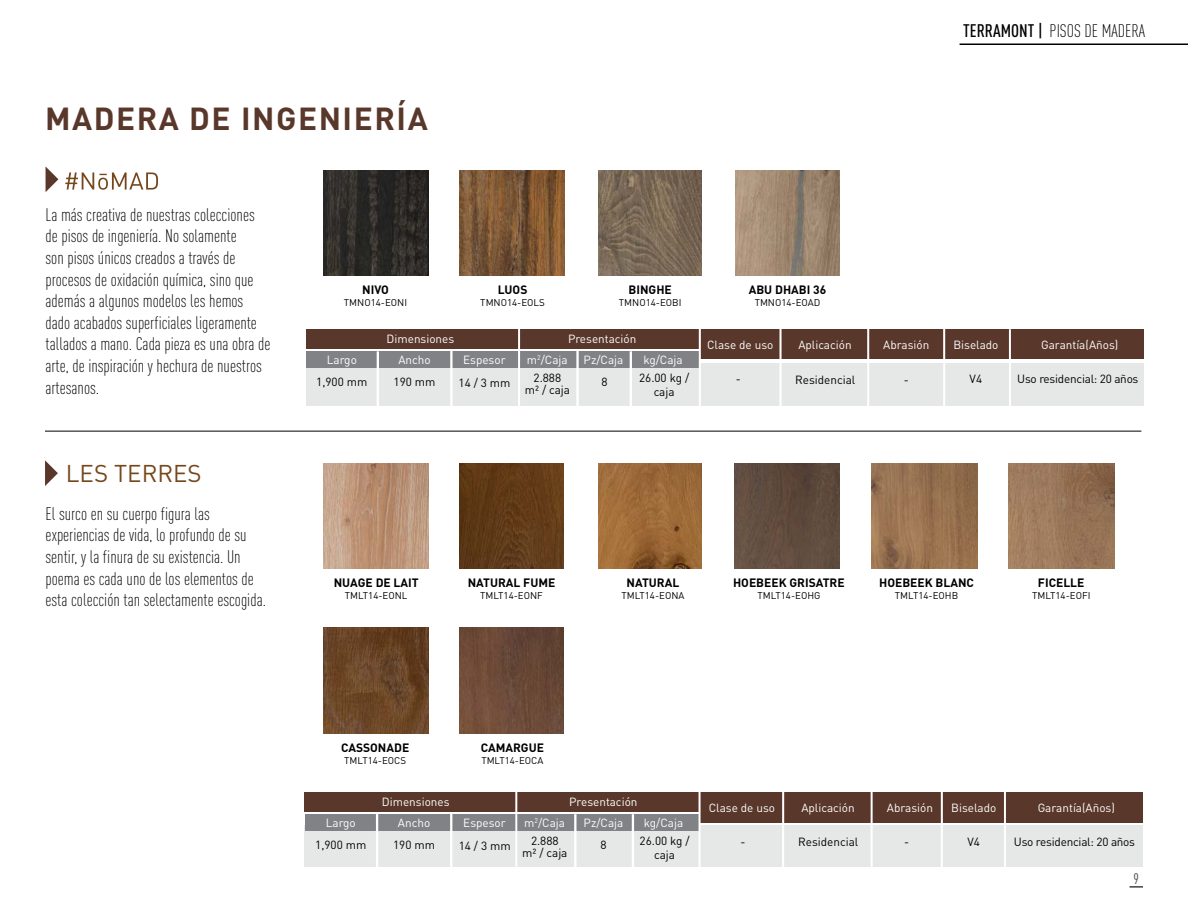
<style>
.page{position:relative;width:1188px;height:918px;background:#fff}
.page>*{position:absolute;margin:0;border:0;box-sizing:border-box;transform-origin:0 0}
.t1{font:700 31.5px "DIN";letter-spacing:.05em;color:#59372a}
.t2{font:24px "DIN";color:#75471c}
.t3{font:300 18px/21.6px "DIN Cond";color:#000}
.t4{font:15px "DIN Cond";color:#454042}
.t5{font:700 12px "DIN";color:#000}
.t6{font:11.7px "DIN";color:#fff}
.t7{font:11.7px/14.1px "DIN";color:#000;text-align:center}
.t8{font:11.7px "DIN";letter-spacing:-.02em;color:#000}
.t9{font:9.75px "DIN";color:#000}
.s1{font-weight:500}
</style>
<div class="page">
<hr style="left:960px;top:44px;width:228px;height:1px;background:#000">
<svg style="left:65px;top:172px;width:93px;height:18px"></svg>
<svg style="left:46px;top:167px;width:12px;height:25px"></svg>
<img style="left:324px;top:170px;width:104px;height:106px">
<img style="left:459px;top:170px;width:105px;height:106px">
<img style="left:598px;top:170px;width:104px;height:106px">
<img style="left:735px;top:170px;width:105px;height:106px">
<div style="left:306px;top:363px;width:838px;height:43px;background:#e6e8e8"></div>
<div style="left:306px;top:351px;width:393px;height:17px;background:#808285"></div>
<div style="left:306px;top:330px;width:838px;height:19px;background:#59372a"></div>
<div style="left:699px;top:329px;width:445px;height:30px;background:#59372a"></div>
<hr style="left:518px;top:329px;width:2px;height:77px;background:#fff">
<hr style="left:450px;top:350px;width:3px;height:56px;background:#fff">
<hr style="left:630px;top:351px;width:2px;height:56px;background:#fff">
<hr style="left:576px;top:351px;width:3px;height:56px;background:#fff">
<hr style="left:377px;top:351px;width:2px;height:56px;background:#fff">
<hr style="left:699px;top:327px;width:2px;height:80px;background:#fff">
<hr style="left:779px;top:326px;width:3px;height:82px;background:#fff">
<hr style="left:867px;top:327px;width:2px;height:79px;background:#fff">
<hr style="left:943px;top:327px;width:2px;height:81px;background:#fff">
<hr style="left:1009px;top:329px;width:2px;height:78px;background:#fff">
<svg style="left:45px;top:460px;width:13px;height:26px"></svg>
<img style="left:323px;top:463px;width:105px;height:105px">
<img style="left:459px;top:463px;width:105px;height:105px">
<img style="left:598px;top:463px;width:104px;height:105px">
<img style="left:735px;top:463px;width:105px;height:105px">
<img style="left:872px;top:463px;width:105px;height:105px">
<img style="left:1008px;top:463px;width:106px;height:105px">
<img style="left:323px;top:628px;width:105px;height:105px">
<img style="left:459px;top:628px;width:105px;height:105px">
<div style="left:305px;top:826px;width:838px;height:41px;background:#e6e8e8"></div>
<div style="left:305px;top:814px;width:395px;height:17px;background:#808285"></div>
<div style="left:305px;top:792px;width:838px;height:20px;background:#59372a"></div>
<div style="left:699px;top:792px;width:444px;height:30px;background:#59372a"></div>
<hr style="left:515px;top:789px;width:2px;height:78px;background:#fff">
<hr style="left:450px;top:813px;width:2px;height:56px;background:#fff">
<hr style="left:632px;top:814px;width:2px;height:57px;background:#fff">
<hr style="left:574px;top:814px;width:2px;height:57px;background:#fff">
<hr style="left:376px;top:814px;width:2px;height:57px;background:#fff">
<hr style="left:699px;top:789px;width:2px;height:81px;background:#fff">
<hr style="left:782px;top:788px;width:2px;height:83px;background:#fff">
<hr style="left:871px;top:790px;width:2px;height:79px;background:#fff">
<hr style="left:941px;top:790px;width:2px;height:81px;background:#fff">
<hr style="left:1004px;top:790px;width:2px;height:78px;background:#fff">
<hr style="left:45px;top:431px;width:1096px;height:1px;background:#000">
<svg style="left:1130px;top:886px;width:13px;height:2px"></svg>
<h1 class="t1" style="left:45px;top:98px;width:384px">MADERA DE INGENIERÍA</h1>
<p class="t3" style="left:963px;top:20px;width:183px"><span class="s1">TERRAMONT |</span> PISOS DE MADERA</p>
<p class="t3" style="left:46px;top:204px;width:226px">La más creativa de nuestras colecciones de pisos de ingeniería. No solamente<br>son pisos únicos creados a través de procesos de oxidación química, sino que además a algunos modelos les hemos dado acabados superficiales ligeramente tallados a mano. Cada pieza es una obra de arte, de inspiración y hechura de nuestros artesanos.</p>
<h2 class="t2" style="left:66px;top:458px;width:137px">LES TERRES</h2>
<p class="t3" style="left:46px;top:503px;width:222px">El surco en su cuerpo figura las experiencias de vida, lo profundo de su sentir, y la finura de su existencia. Un poema es cada uno de los elementos de esta colección tan selectamente escogida.</p>
<p class="t5" style="left:362px;top:282px;width:28px">NIVO</p>
<p class="t9" style="left:344px;top:297px;width:65px">TMNO14-EONI</p>
<p class="t5" style="left:498px;top:282px;width:31px">LUOS</p>
<p class="t9" style="left:480px;top:297px;width:66px">TMNO14-EOLS</p>
<p class="t5" style="left:629px;top:282px;width:45px">BINGHE</p>
<p class="t9" style="left:619px;top:297px;width:64px">TMNO14-EOBI</p>
<p class="t5" style="left:749px;top:282px;width:79px">ABU DHABI 36</p>
<p class="t9" style="left:755px;top:297px;width:67px">TMNO14-EOAD</p>
<p class="t6" style="left:387px;top:332px;width:69px">Dimensiones</p>
<p class="t6" style="left:568px;top:332px;width:70px">Presentación</p>
<p class="t6" style="left:707px;top:338px;width:68px">Clase de uso</p>
<p class="t6" style="left:798px;top:338px;width:55px">Aplicación</p>
<p class="t6" style="left:883px;top:338px;width:48px">Abrasión</p>
<p class="t6" style="left:953px;top:338px;width:47px">Biselado</p>
<p class="t6" style="left:1041px;top:338px;width:79px">Garantía(Años)</p>
<p class="t6" style="left:327px;top:352px;width:32px">Largo</p>
<p class="t6" style="left:398px;top:352px;width:34px">Ancho</p>
<p class="t6" style="left:463px;top:352px;width:44px">Espesor</p>
<p class="t6" style="left:527px;top:352px;width:42px">m<sup>2</sup>/Caja</p>
<p class="t6" style="left:584px;top:352px;width:41px">Pz/Caja</p>
<p class="t6" style="left:643px;top:352px;width:41px">kg/Caja</p>
<p class="t7" style="left:316px;top:375px;width:53px">1,900 mm</p>
<p class="t7" style="left:394px;top:375px;width:43px">190 mm</p>
<p class="t7" style="left:602px;top:375px;width:8px">8</p>
<p class="t7" style="left:639px;top:371px;width:52px">26.00 kg / caja</p>
<p class="t7" style="left:736px;top:372px;width:7px">-</p>
<p class="t7" style="left:795px;top:372px;width:62px">Residencial</p>
<p class="t7" style="left:904px;top:372px;width:7px">-</p>
<p class="t7" style="left:970px;top:372px;width:14px">V4</p>
<p class="t8" style="left:1017px;top:372px;width:123px">Uso residencial: 20 años</p>
<p class="t7" style="left:459px;top:375px;width:53px">14 / 3 mm</p>
<p class="t7" style="left:525px;top:371px;width:47px;line-height:12px">2.888<br>m² / caja</p>
<p class="t5" style="left:334px;top:575px;width:86px">NUAGE DE LAIT</p>
<p class="t9" style="left:345px;top:589px;width:64px">TMLT14-EONL</p>
<p class="t5" style="left:468px;top:575px;width:89px">NATURAL FUME</p>
<p class="t9" style="left:480px;top:589px;width:64px">TMLT14-EONF</p>
<p class="t5" style="left:627px;top:575px;width:54px">NATURAL</p>
<p class="t9" style="left:621px;top:589px;width:65px">TMLT14-EONA</p>
<p class="t5" style="left:733px;top:575px;width:113px">HOEBEEK GRISATRE</p>
<p class="t9" style="left:757px;top:589px;width:65px">TMLT14-EOHG</p>
<p class="t5" style="left:879px;top:575px;width:96px">HOEBEEK BLANC</p>
<p class="t9" style="left:895px;top:589px;width:65px">TMLT14-EOHB</p>
<p class="t5" style="left:1038px;top:575px;width:48px">FICELLE</p>
<p class="t9" style="left:1032px;top:589px;width:60px">TMLT14-EOFI</p>
<p class="t5" style="left:341px;top:740px;width:70px">CASSONADE</p>
<p class="t9" style="left:344px;top:754px;width:63px">TMLT14-EOCS</p>
<p class="t6" style="left:382px;top:794px;width:69px">Dimensiones</p>
<p class="t5" style="left:481px;top:740px;width:65px">CAMARGUE</p>
<p class="t9" style="left:481px;top:754px;width:64px">TMLT14-EOCA</p>
<p class="t6" style="left:569px;top:794px;width:70px">Presentación</p>
<p class="t6" style="left:326px;top:815px;width:32px">Largo</p>
<p class="t6" style="left:398px;top:815px;width:34px">Ancho</p>
<p class="t6" style="left:463px;top:815px;width:44px">Espesor</p>
<p class="t6" style="left:524px;top:815px;width:42px">m<sup>2</sup>/Caja</p>
<p class="t6" style="left:584px;top:815px;width:41px">Pz/Caja</p>
<p class="t6" style="left:644px;top:815px;width:41px">kg/Caja</p>
<p class="t6" style="left:709px;top:800px;width:68px">Clase de uso</p>
<p class="t6" style="left:801px;top:800px;width:55px">Aplicación</p>
<p class="t6" style="left:887px;top:800px;width:48px">Abrasión</p>
<p class="t6" style="left:951px;top:800px;width:47px">Biselado</p>
<p class="t6" style="left:1038px;top:800px;width:79px">Garantía(Años)</p>
<p class="t7" style="left:315px;top:838px;width:53px">1,900 mm</p>
<p class="t7" style="left:393px;top:838px;width:43px">190 mm</p>
<p class="t7" style="left:600px;top:838px;width:8px">8</p>
<p class="t7" style="left:640px;top:833px;width:52px">26.00 kg / caja</p>
<p class="t7" style="left:740px;top:835px;width:7px">-</p>
<p class="t7" style="left:798px;top:835px;width:62px">Residencial</p>
<p class="t7" style="left:904px;top:835px;width:7px">-</p>
<p class="t7" style="left:968px;top:835px;width:14px">V4</p>
<p class="t8" style="left:1014px;top:835px;width:123px">Uso residencial: 20 años</p>
<p class="t7" style="left:459px;top:838px;width:53px">14 / 3 mm</p>
<p class="t7" style="left:522px;top:834px;width:47px;line-height:12px">2.888<br>m² / caja</p>
<p class="t4" style="left:1134px;top:870px;width:7px">9</p>
</div>
